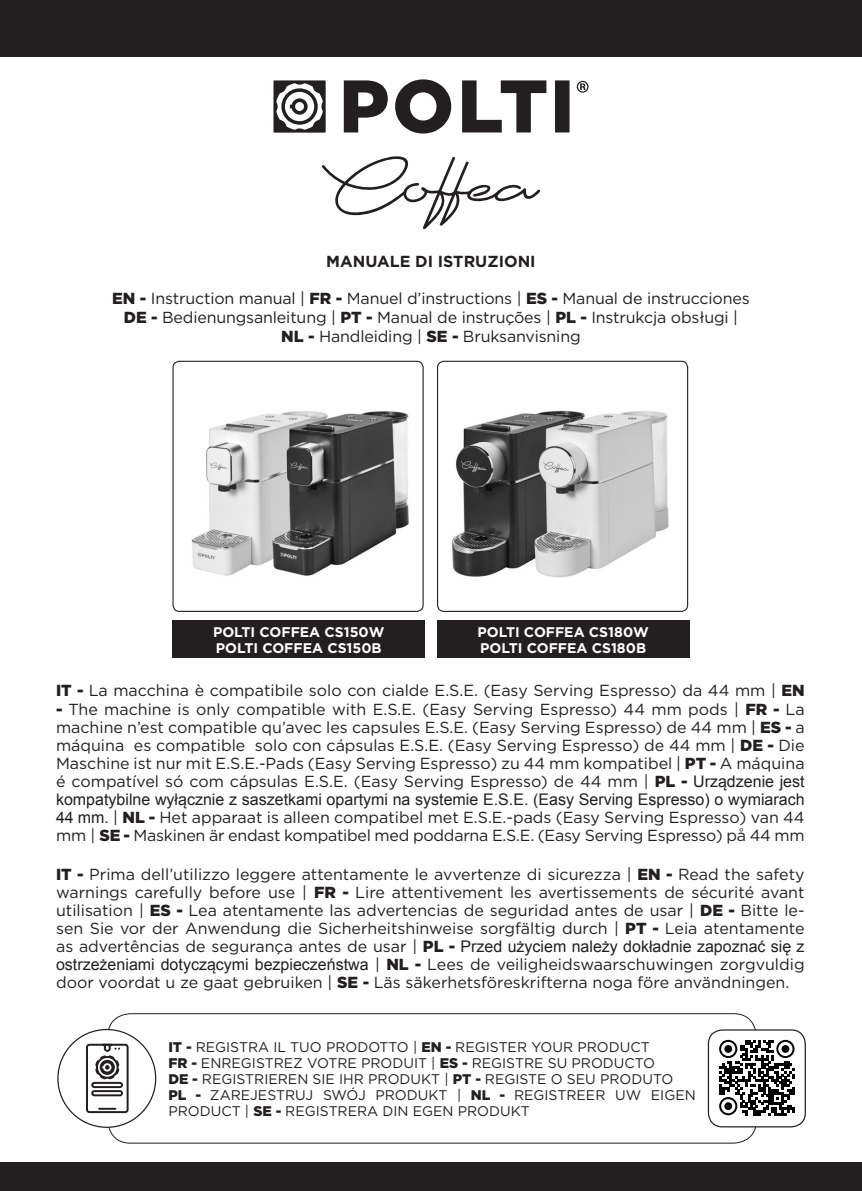
<style>
.page{position:relative;width:862px;height:1191px;background:#fff}
.page>*{position:absolute;margin:0;border:0;box-sizing:border-box;transform-origin:0 0}
.t1{font:16px/18px "Gotham";letter-spacing:-.01em;color:#231f20;text-align:justify}
.t2{font:700 16px "Gotham";color:#231f20}
.t3{font:14px/16px "Gotham";color:#231f20}
.Istruzioni_-_Testo{font:700 14px "Gotham";color:#fff}
.s1{font-weight:900}
.s2{font-family:"Arial"}
</style>
<div class="page">
<div style="left:0;top:0;width:862px;height:57px;background:#231f20"></div>
<div style="left:0;top:1162px;width:862px;height:29px;background:#231f20"></div>
<div style="left:107px;top:1013px;width:650px;height:130px;border:1px solid #231f20;border-radius:23px"></div>
<div style="left:708px;top:1030px;width:97px;height:96px;background:#fff;border-radius:14px"></div>
<div style="left:708px;top:1029px;width:98px;height:98px;border:1px solid #231f20;border-radius:14px"></div>
<div style="left:58px;top:1029px;width:98px;height:98px;background:#fff;border-radius:50%"></div>
<svg style="left:86px;top:1043px;width:43px;height:70px"></svg>
<img style="left:451px;top:410px;width:218px;height:168px">
<div style="left:437px;top:361px;width:251px;height:251px;border:1px solid #231f20;border-radius:6px"></div>
<div style="left:172px;top:620px;width:253px;height:38px;background:#231f20"></div>
<div style="left:437px;top:620px;width:252px;height:38px;background:#231f20"></div>
<img style="left:191px;top:411px;width:218px;height:165px">
<div style="left:172px;top:361px;width:252px;height:251px;border:1px solid #231f20;border-radius:6px"></div>
<svg style="left:273px;top:80px;width:53px;height:53px"></svg>
<svg style="left:577px;top:81px;width:11px;height:12px"></svg>
<svg style="left:344px;top:79px;width:225px;height:54px"></svg>
<svg style="left:321px;top:156px;width:220px;height:73px"></svg>
<svg style="left:719px;top:1039px;width:75px;height:76px"></svg>
<div style="left:724px;top:1045px;width:8px;height:7px;background:#000;border-radius:50%"></div>
<div style="left:781px;top:1045px;width:8px;height:7px;background:#000;border-radius:50%"></div>
<div style="left:724px;top:1102px;width:8px;height:8px;background:#000;border-radius:50%"></div>
<p class="t2" style="left:326px;top:250px;width:211px">MANUALE DI ISTRUZIONI</p>
<p class="t1" style="left:112px;top:289px;width:639px"><span class="s1">EN -</span> Instruction manual | <span class="s1">FR -</span> Manuel d’instructions | <span class="s1">ES -</span> Manual de instrucciones</p>
<p class="t1" style="left:124px;top:308px;width:616px"><span class="s1">DE -</span> Bedienungsanleitung | <span class="s1">PT -</span> Manual de instruções | <span class="s1">PL -</span> Instrukcja obsługi |</p>
<p class="t1" style="left:281px;top:327px;width:301px"><span class="s1">NL -</span> Handleiding | <span class="s1">SE -</span> Bruksanvisning</p>
<p class="Istruzioni_-_Testo" style="left:477px;top:622px;width:173px">POLTI COFFEA CS180W</p>
<p class="Istruzioni_-_Testo" style="left:480px;top:638px;width:167px">POLTI COFFEA CS180B</p>
<p class="t1" style="left:56px;top:681px;width:750px"><span class="s1">IT -</span> La macchina è compatibile solo con cialde E.S.E. (Easy Serving Espresso) da 44 mm | <span class="s1">EN</span></p>
<p class="t1" style="left:56px;top:699px;width:750px"><span class="s1">-</span> The machine is only compatible with E.S.E. (Easy Serving Espresso) 44 mm pods | <span class="s1">FR -</span> La machine n’est compatible qu’avec les capsules E.S.E. (Easy Serving Espresso) de 44 mm | <span class="s1">ES -</span> a máquina es compatible solo con cápsulas E.S.E. (Easy Serving Espresso) de 44 mm | <span class="s1">DE -</span> Die Maschine ist nur mit E.S.E.-Pads (Easy Serving Espresso) zu 44 mm kompatibel | <span class="s1">PT -</span> A máquina é compatível só com cápsulas E.S.E. (Easy Serving Espresso) de 44 mm | <span class="s1">PL -</span> <span class="s2">Urządzenie jest kompatybilne wyłącznie z saszetkami opartymi na systemie E.S.E. (Easy Serving Espresso) o wymiarach 44 mm.</span> | <span class="s1">NL -</span> Het apparaat is alleen compatibel met E.S.E.-pads (Easy Serving Espresso) van 44 mm | <span class="s1">SE -</span> Maskinen är endast kompatibel med poddarna E.S.E. (Easy Serving Espresso) på 44 mm</p>
<p class="Istruzioni_-_Testo" style="left:213px;top:622px;width:173px">POLTI COFFEA CS150W</p>
<p class="Istruzioni_-_Testo" style="left:216px;top:638px;width:167px">POLTI COFFEA CS150B</p>
<p class="t1" style="left:56px;top:865px;width:750px"><span class="s1">IT -</span> Prima dell’utilizzo leggere attentamente le avvertenze di sicurezza | <span class="s1">EN -</span> Read the safety warnings carefully before use | <span class="s1">FR -</span> Lire attentivement les avertissements de sécurité avant utilisation | <span class="s1">ES -</span> Lea atentamente las advertencias de seguridad antes de usar | <span class="s1">DE -</span> Bitte le&shy;sen Sie vor der Anwendung die Sicherheitshinweise sorgfältig durch | <span class="s1">PT -</span> Leia atentamente as advertências de segurança antes de usar | <span class="s1">PL -</span> <span class="s2">Przed użyciem należy dokładnie zapoznać się z ostrzeżeniami dotyczącymi bezpieczeństwa</span> | <span class="s1">NL -</span> Lees de veiligheidswaarschuwingen zorgvuldig door voordat u ze gaat gebruiken | <span class="s1">SE -</span> Läs säkerhetsföreskrifterna noga före användningen.</p>
<p class="t3" style="left:168px;top:1038px;width:483px"><span class="s1">IT -</span> REGISTRA IL TUO PRODOTTO | <span class="s1">EN -</span> REGISTER YOUR PRODUCT</p>
<p class="t3" style="left:168px;top:1054px;width:488px"><span class="s1">FR -</span> ENREGISTREZ VOTRE PRODUIT | <span class="s1">ES -</span> REGISTRE SU PRODUCTO</p>
<p class="t3" style="left:168px;top:1070px;width:506px"><span class="s1">DE -</span> REGISTRIEREN SIE IHR PRODUKT | <span class="s1">PT -</span> REGISTE O SEU PRODUTO</p>
<p class="t3" style="left:168px;top:1086px;width:529px"><span class="s1">PL -</span> ZAREJESTRUJ SWÓJ PRODUKT | <span class="s1">NL -</span> REGISTREER UW EIGEN<br>PRODUCT | <span class="s1">SE -</span> REGISTRERA DIN EGEN PRODUKT</p>
</div>
